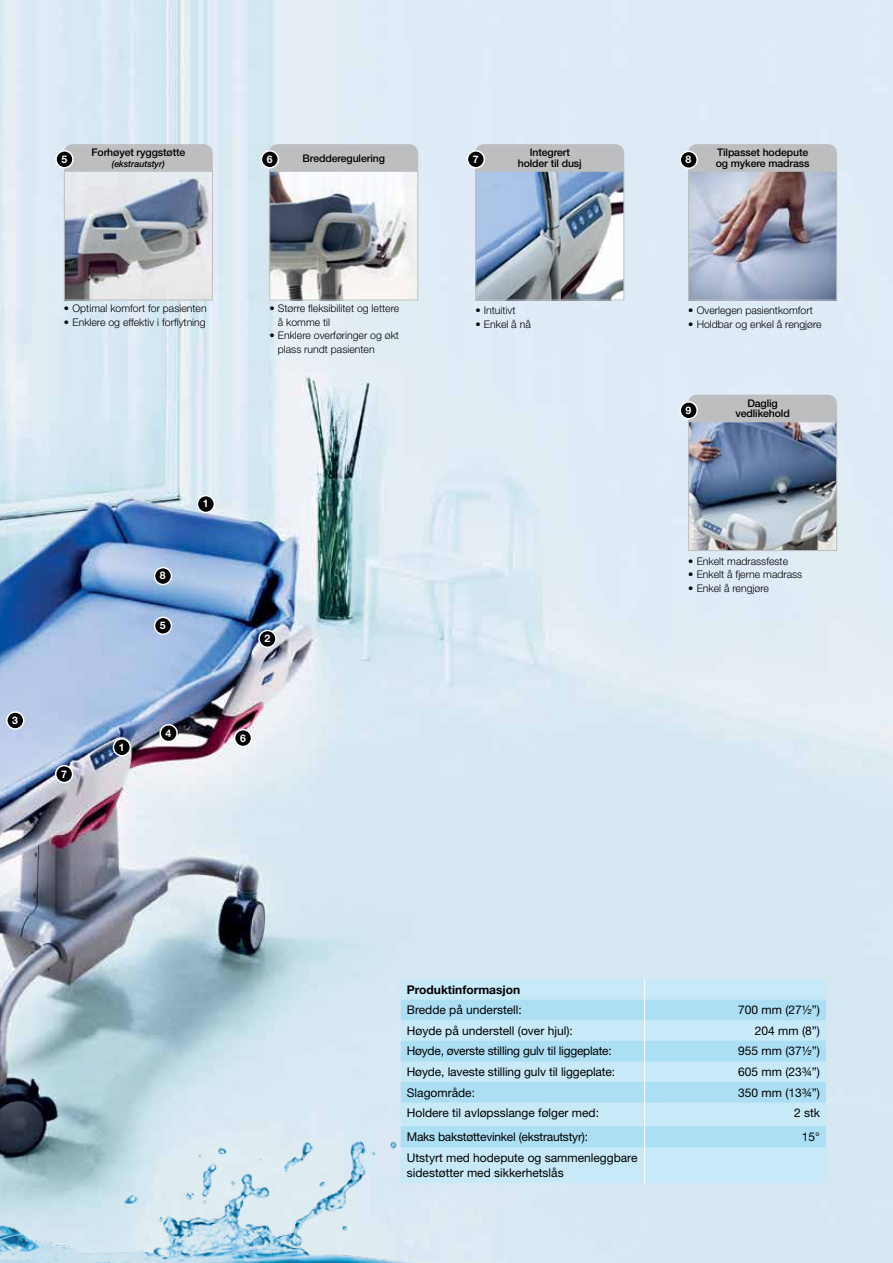
<style>
.page{position:relative;width:893px;height:1263px;background:#fff}
.page>*{position:absolute;margin:0;border:0;box-sizing:border-box;transform-origin:0 0}
.t1{font:12px/15px "Helvetica Neue LT Pro";color:#000}
.t2{font:12px "Helvetica Neue LT Pro";letter-spacing:-.02em;color:#000}
.t3{font:700 12px "Helvetica Neue LT Pro";color:#000}
.t4{font:300 10.5px/13.5px "Helvetica Neue LT Pro";color:#000}
.t5{font:500 10.5px/10.5px "Helvetica Neue LT Pro";letter-spacing:-.01em;color:#000;text-align:center}
.t6{font:700 10.5px "Helvetica Neue LT Pro";color:#fff}
.t7{font:italic 500 9px "Helvetica Neue LT Pro";letter-spacing:-.01em;color:#000}
</style>
<div class="page">
<img style="left:0;top:0;width:893px;height:1263px">
<img style="left:66px;top:172px;width:145px;height:126px">
<div style="left:64px;top:170px;width:149px;height:130px;border:1px solid #bcbec0"></div>
<img style="left:271px;top:172px;width:145px;height:126px">
<div style="left:269px;top:170px;width:149px;height:130px;border:1px solid #bcbec0"></div>
<img style="left:477px;top:172px;width:145px;height:126px">
<div style="left:475px;top:169px;width:149px;height:131px;border:1px solid #bcbec0"></div>
<img style="left:690px;top:172px;width:145px;height:126px">
<div style="left:688px;top:170px;width:149px;height:130px;border:1px solid #bcbec0"></div>
<img style="left:690px;top:423px;width:145px;height:126px">
<div style="left:688px;top:421px;width:149px;height:130px;border:1px solid #bcbec0"></div>
<div style="left:401px;top:979px;width:425px;height:204px;background:#c7e9f8"></div>
<svg style="left:401px;top:1000px;width:425px;height:147px;fill:#acdff4"></svg>
<svg style="left:644px;top:979px;width:1px;height:168px"></svg>
<hr style="left:644px;top:1147px;width:1px;height:36px;background:#fff">
<div style="left:269px;top:144px;width:149px;height:28px;background:#bcbec0"></div>
<div style="left:261px;top:151px;width:17px;height:17px;background:#000;border-radius:50%"></div>
<div style="left:261px;top:150px;width:18px;height:18px;border:2px solid #fff;border-radius:50%"></div>
<div style="left:64px;top:144px;width:149px;height:28px;background:#bcbec0"></div>
<div style="left:56px;top:151px;width:17px;height:17px;background:#000;border-radius:50%"></div>
<div style="left:55px;top:150px;width:19px;height:18px;border:2px solid #fff;border-radius:50%"></div>
<div style="left:475px;top:144px;width:149px;height:28px;background:#bcbec0"></div>
<div style="left:467px;top:151px;width:17px;height:17px;background:#000;border-radius:50%"></div>
<div style="left:467px;top:150px;width:18px;height:18px;border:2px solid #fff;border-radius:50%"></div>
<div style="left:688px;top:144px;width:149px;height:28px;background:#bcbec0"></div>
<div style="left:688px;top:395px;width:149px;height:27px;background:#bcbec0"></div>
<div style="left:680px;top:151px;width:17px;height:17px;background:#000;border-radius:50%"></div>
<div style="left:679px;top:151px;width:19px;height:18px;border:2px solid #fff;border-radius:50%"></div>
<div style="left:680px;top:402px;width:17px;height:17px;background:#000;border-radius:50%"></div>
<div style="left:679px;top:401px;width:19px;height:19px;border:2px solid #fff;border-radius:50%"></div>
<img style="left:0;top:1126px;width:485px;height:137px">
<div style="left:113px;top:739px;width:17px;height:17px;background:#000;border-radius:50%"></div>
<div style="left:113px;top:738px;width:18px;height:18px;border:2px solid #fff;border-radius:50%"></div>
<div style="left:197px;top:496px;width:17px;height:16px;background:#000;border-radius:50%"></div>
<div style="left:197px;top:495px;width:18px;height:18px;border:2px solid #fff;border-radius:50%"></div>
<div style="left:259px;top:630px;width:17px;height:17px;background:#000;border-radius:50%"></div>
<div style="left:258px;top:630px;width:19px;height:18px;border:2px solid #fff;border-radius:50%"></div>
<div style="left:7px;top:712px;width:17px;height:17px;background:#000;border-radius:50%"></div>
<div style="left:6px;top:711px;width:18px;height:19px;border:2px solid #fff;border-radius:50%"></div>
<div style="left:160px;top:725px;width:17px;height:17px;background:#000;border-radius:50%"></div>
<div style="left:159px;top:724px;width:19px;height:18px;border:2px solid #fff;border-radius:50%"></div>
<div style="left:155px;top:617px;width:16px;height:17px;background:#000;border-radius:50%"></div>
<div style="left:154px;top:617px;width:18px;height:18px;border:2px solid #fff;border-radius:50%"></div>
<div style="left:56px;top:766px;width:17px;height:16px;background:#000;border-radius:50%"></div>
<div style="left:55px;top:765px;width:18px;height:18px;border:2px solid #fff;border-radius:50%"></div>
<div style="left:235px;top:730px;width:17px;height:16px;background:#000;border-radius:50%"></div>
<div style="left:234px;top:729px;width:18px;height:18px;border:2px solid #fff;border-radius:50%"></div>
<div style="left:155px;top:568px;width:16px;height:16px;background:#000;border-radius:50%"></div>
<div style="left:154px;top:567px;width:18px;height:18px;border:2px solid #fff;border-radius:50%"></div>
<p class="t5" style="left:91px;top:147px;width:95px">Forhøyet ryggstøtte</p>
<p class="t7" style="left:112px;top:158px;width:55px">(ekstrautstyr)</p>
<p class="t6" style="left:61px;top:152px;width:7px">5</p>
<p class="t5" style="left:303px;top:152px;width:84px">Bredderegulering</p>
<p class="t6" style="left:267px;top:152px;width:7px">6</p>
<p class="t4" style="left:64px;top:302px;width:144px">• Optimal komfort for pasienten</p>
<p class="t4" style="left:64px;top:315px;width:143px">• Enklere og effektiv i forflytning</p>
<p class="t4" style="left:278px;top:302px;width:123px;text-indent:-9px">• Større fleksibilitet og lettere å komme til</p>
<p class="t4" style="left:278px;top:329px;width:123px;text-indent:-9px">• Enklere overføringer og økt plass rundt pasienten</p>
<p class="t6" style="left:12px;top:714px;width:7px">3</p>
<p class="t6" style="left:61px;top:767px;width:7px">7</p>
<p class="t6" style="left:119px;top:740px;width:7px">1</p>
<p class="t6" style="left:160px;top:569px;width:7px">8</p>
<p class="t6" style="left:160px;top:619px;width:7px">5</p>
<p class="t6" style="left:203px;top:497px;width:7px">1</p>
<p class="t6" style="left:264px;top:632px;width:7px">2</p>
<p class="t6" style="left:166px;top:726px;width:7px">4</p>
<p class="t6" style="left:240px;top:731px;width:7px">6</p>
<p class="t6" style="left:473px;top:152px;width:7px">7</p>
<p class="t5" style="left:518px;top:147px;width:66px">Integrert holder til dusj</p>
<p class="t6" style="left:686px;top:153px;width:7px">8</p>
<p class="t5" style="left:716px;top:147px;width:95px;text-align:left">Tilpasset hodepute og mykere madrass</p>
<p class="t4" style="left:475px;top:303px;width:42px">• Intuitivt</p>
<p class="t4" style="left:475px;top:317px;width:57px">• Enkel å nå</p>
<p class="t4" style="left:688px;top:303px;width:126px">• Overlegen pasientkomfort</p>
<p class="t4" style="left:688px;top:317px;width:135px">• Holdbar og enkel å rengjøre</p>
<p class="t6" style="left:686px;top:403px;width:7px">9</p>
<p class="t5" style="left:735px;top:398px;width:56px">Daglig vedlikehold</p>
<p class="t4" style="left:688px;top:554px;width:101px">• Enkelt madrassfeste</p>
<p class="t4" style="left:688px;top:567px;width:116px">• Enkelt å fjerne madrass</p>
<p class="t4" style="left:688px;top:581px;width:82px">• Enkel å rengjøre</p>
<p class="t3" style="left:407px;top:982px;width:115px">Produktinformasjon</p>
<p class="t1" style="left:407px;top:1002px;width:117px">Bredde på understell:</p>
<p class="t1" style="left:738px;top:1002px;width:83px">700 mm (27½”)</p>
<p class="t1" style="left:407px;top:1023px;width:168px">Høyde på understell (over hjul):</p>
<p class="t1" style="left:755px;top:1023px;width:67px">204 mm (8”)</p>
<p class="t2" style="left:407px;top:1044px;width:207px">Høyde, øverste stilling gulv til liggeplate:</p>
<p class="t1" style="left:738px;top:1043px;width:83px">955 mm (37½”)</p>
<p class="t1" style="left:407px;top:1064px;width:210px">Høyde, laveste stilling gulv til liggeplate:</p>
<p class="t1" style="left:738px;top:1064px;width:83px">605 mm (23¾”)</p>
<p class="t1" style="left:407px;top:1084px;width:70px">Slagområde:</p>
<p class="t1" style="left:738px;top:1084px;width:83px">350 mm (13¾”)</p>
<p class="t1" style="left:407px;top:1105px;width:194px">Holdere til avløpsslange følger med:</p>
<p class="t1" style="left:794px;top:1105px;width:28px">2 stk</p>
<p class="t2" style="left:407px;top:1129px;width:183px">Maks bakstøttevinkel (ekstrautstyr):</p>
<p class="t1" style="left:802px;top:1129px;width:20px">15°</p>
<p class="t1" style="left:407px;top:1150px;width:232px">Utstyrt med hodepute og sammenleggbare sidestøtter med sikkerhetslås</p>
</div>
